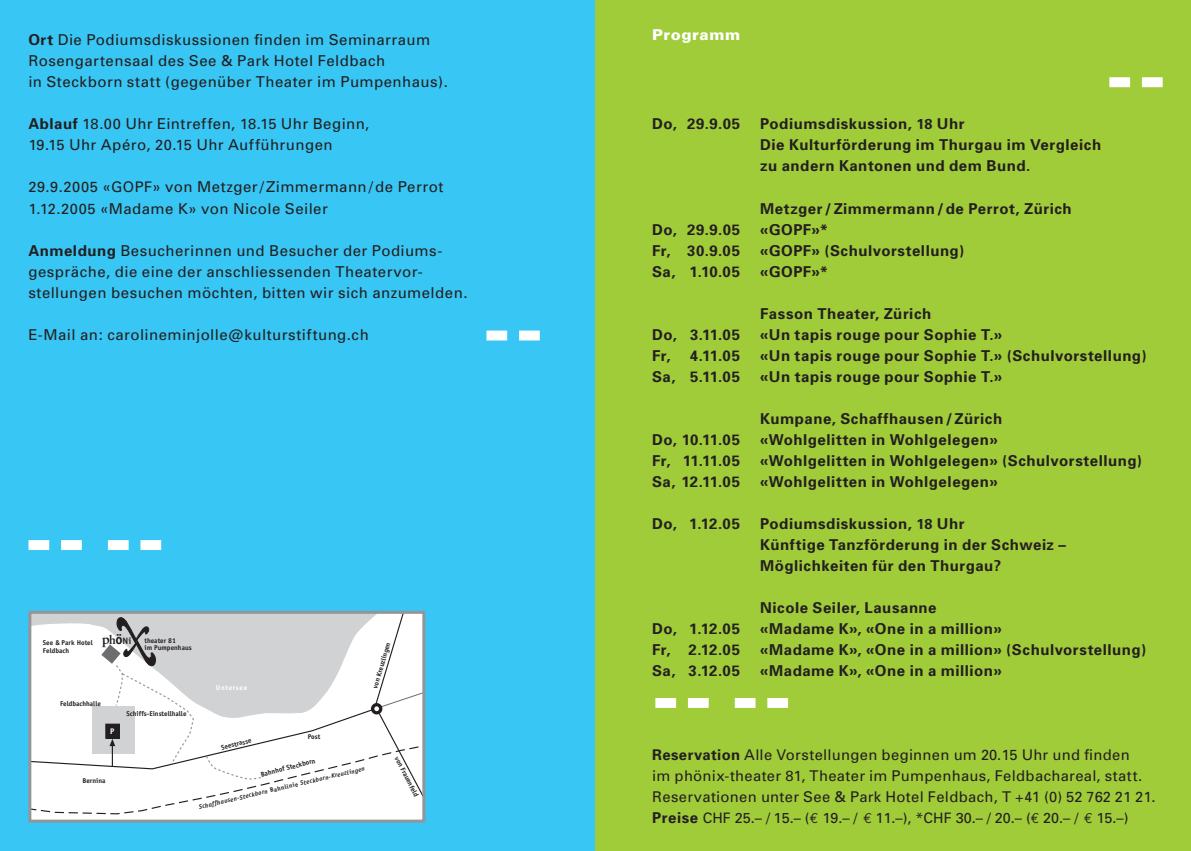
<style>
.page{position:relative;width:1191px;height:851px;background:#fff}
.page>*{position:absolute;margin:0;border:0;box-sizing:border-box;transform-origin:0 0}
.t1{font:72px/79.4px "Eurostile Bold Extended Two";color:#fff}
.t2{font:700 15px/21px "Univers";letter-spacing:.035em;color:#231f20}
.t3{font:15px/21px "Univers";letter-spacing:.03em;color:#231f20}
.t4{font:900 15px "Univers";letter-spacing:.045em;color:#fff}
.t5{font:14.8px/21px "Univers";letter-spacing:.02em;color:#231f20}
.t6{font:14.4px "Univers";color:#231f20}
.t7{font:700 9.2px "Officina Sans";color:#231f20}
.t8{font:700 8.2px "Officina Sans";color:#fff}
.t9{font:700 7px/8.4px "Officina Sans";color:#231f20}
.t10{font:700 7px "Officina Sans";letter-spacing:.1em;color:#fff}
.t11{font:italic 700 6.4px "Officina Sans";color:#231f20}
.s1{font-weight:700}
.s2{font-size:14.6px}
.s3{font-size:14.4px}
.s4{font-family:"Sabon";font-size:14px}
.s5{font-family:"Sabon";font-size:12.2px}
.s6{font-size:14px}
.s7{font-style:normal}
.s8{font-weight:700;font-size:15px}
.s9{font-family:"Euro Mono"}
</style>
<div class="page">
<div style="left:0;top:0;width:595px;height:850px;background:#38c6f4"></div>
<div style="left:595px;top:0;width:596px;height:850px;background:#a1cc3a"></div>
<svg style="left:32px;top:614px;width:389px;height:200px"></svg>
<div style="left:28px;top:610px;width:397px;height:212px;border:3px solid #939598"></div>
<p class="t3" style="left:28px;top:29px;width:403px"><span class="s1">Ort</span> Die Podiumsdiskussionen finden im Seminarraum</p>
<p class="t4" style="left:652px;top:25px;width:89px">Programm</p>
<p class="t3" style="left:28px;top:50px;width:421px">Rosengartensaal des See &amp; Park Hotel Feldbach<br>in Steckborn statt (gegenüber Theater im Pumpenhaus).</p>
<p class="t3" style="left:28px;top:113px;width:342px"><span class="s1">Ablauf</span> <span class="s2">18.00</span> Uhr Eintreffen, <span class="s2">18.15</span> Uhr Beginn,<br><span class="s2">19.15</span> Uhr Apéro, <span class="s2">20.15</span> Uhr Aufführungen</p>
<p class="t3" style="left:28px;top:176px;width:416px"><span class="s2">29.9.2005</span> «<span class="s2">GOPF</span>» von Metzger / Zimmermann / de Perrot<br><span class="s2">1.12.2005</span> «Madame K» von Nicole Seiler</p>
<p class="t3" style="left:28px;top:239px;width:441px"><span class="s1">Anmeldung</span> Besucherinnen und Besucher der Podiums&shy;gespräche, die eine der anschliessenden Theatervor&shy;stellungen besuchen möchten, bitten wir sich anzumelden.</p>
<p class="t3" style="left:28px;top:323px;width:342px">E-Mail an: carolineminjolle<span class="s2">@</span>kulturstiftung.ch</p>
<h1 class="t1" style="left:1095px;top:90px;width:17px;rotate:-90deg">¦</h1>
<p class="t2" style="left:652px;top:113px;width:89px">Do, 29.9.05</p>
<p class="t2" style="left:760px;top:113px;width:342px">Podiumsdiskussion, <span class="s3">18</span> Uhr<br>Die Kulturförderung im Thurgau im Vergleich zu andern Kantonen und dem Bund.</p>
<p class="t2" style="left:760px;top:197px;width:313px">Metzger / Zimmermann / de Perrot, Zürich</p>
<p class="t2" style="left:652px;top:218px;width:89px">Do, 29.9.05</p>
<p class="t2" style="left:760px;top:218px;width:69px">«GOPF»*</p>
<p class="t2" style="left:652px;top:239px;width:89px">Fr, 30.9.05</p>
<p class="t2" style="left:760px;top:239px;width:206px">«GOPF» (Schulvorstellung)</p>
<p class="t2" style="left:652px;top:260px;width:89px">Sa, 1.10.05</p>
<p class="t2" style="left:760px;top:260px;width:69px">«GOPF»*</p>
<p class="t2" style="left:760px;top:302px;width:173px">Fasson Theater, Zürich</p>
<p class="t2" style="left:652px;top:323px;width:89px">Do, 3.11.05</p>
<p class="t2" style="left:760px;top:323px;width:243px">«Un tapis rouge pour Sophie T.»</p>
<p class="t2" style="left:652px;top:344px;width:20px">Fr,</p>
<p class="t2" style="left:690px;top:344px;width:52px">4.11.05</p>
<p class="t2" style="left:760px;top:344px;width:388px">«Un tapis rouge pour Sophie T.» (Schulvorstellung)</p>
<p class="t2" style="left:652px;top:365px;width:89px">Sa, 5.11.05</p>
<p class="t2" style="left:760px;top:365px;width:243px">«Un tapis rouge pour Sophie T.»</p>
<p class="t2" style="left:760px;top:407px;width:243px">Kumpane, Schaffhausen / Zürich</p>
<p class="t2" style="left:652px;top:428px;width:89px">Do, 10.11.05</p>
<p class="t2" style="left:760px;top:428px;width:239px">«Wohlgelitten in Wohlgelegen»</p>
<p class="t2" style="left:652px;top:449px;width:89px">Fr, 11.11.05</p>
<p class="t2" style="left:760px;top:449px;width:383px">«Wohlgelitten in Wohlgelegen» (Schulvorstellung)</p>
<p class="t2" style="left:652px;top:470px;width:89px">Sa, 12.11.05</p>
<p class="t2" style="left:760px;top:470px;width:239px">«Wohlgelitten in Wohlgelegen»</p>
<p class="t2" style="left:652px;top:512px;width:89px">Do, 1.12.05</p>
<p class="t2" style="left:760px;top:512px;width:307px">Podiumsdiskussion, <span class="s3">18</span> Uhr<br>Künftige Tanzförderung in der Schweiz –<br>Möglichkeiten für den Thurgau?</p>
<p class="t2" style="left:760px;top:596px;width:178px">Nicole Seiler, Lausanne</p>
<p class="t2" style="left:652px;top:617px;width:89px">Do, 1.12.05</p>
<p class="t2" style="left:760px;top:617px;width:243px">«Madame K», «One in a million»</p>
<p class="t2" style="left:652px;top:638px;width:89px">Fr, 2.12.05</p>
<p class="t2" style="left:760px;top:638px;width:387px">«Madame K», «One in a million» (Schulvorstellung)</p>
<p class="t2" style="left:652px;top:659px;width:89px">Sa, 3.12.05</p>
<p class="t2" style="left:760px;top:659px;width:243px">«Madame K», «One in a million»</p>
<h1 class="t1" style="left:472px;top:343px;width:17px;rotate:-90deg">¦</h1>
<h1 class="t1" style="left:14px;top:553px;width:17px;rotate:-90deg">¦ ¦</h1>
<p class="t9" style="left:43px;top:638px;width:51px">See &amp; Park Hotel<br>Feldbach</p>
<p class="t7" style="left:102px;top:634px;width:31px"><span class="s4">p</span><span class="s5">h</span><span class="s6">ö</span>Ni</p>
<p class="t9" style="left:144px;top:636px;width:49px;line-height:7px">theater 81<br>im Pumpenhaus</p>
<p class="t9" style="left:371px;top:686px;width:49px;rotate:-74deg">von Kreuzlingen</p>
<p class="t10" style="left:216px;top:683px;width:33px">Untersee</p>
<p class="t9" style="left:60px;top:699px;width:42px">Feldbachhalle</p>
<p class="t8" style="left:110px;top:726px;width:6px">P</p>
<p class="t9" style="left:82px;top:775px;width:24px">Bernina</p>
<p class="t9" style="left:127px;top:709px;width:61px">Schiffs-Einstellhalle</p>
<p class="t9" style="left:220px;top:743px;width:32px;rotate:-13deg">Seestrasse</p>
<p class="t9" style="left:308px;top:732px;width:14px">Post</p>
<p class="t9" style="left:260px;top:769px;width:58px;rotate:-14deg">Bahnhof Steckborn</p>
<p class="t11" style="left:198px;top:802px;width:172px;rotate:-13deg">Schaffhausen-Steckborn <span class="s7">Bahnlinie</span> Steckborn-Kreuzlingen</p>
<p class="t9" style="left:400px;top:754px;width:46px;rotate:63deg">von Frauenfeld</p>
<h1 class="t1" style="left:641px;top:710px;width:17px;rotate:-90deg">¦ ¦</h1>
<p class="t5" style="left:652px;top:743px;width:505px"><span class="s1">Reservation</span> Alle Vorstellungen beginnen um <span class="s2">20.15</span> Uhr und finden<br>im phönix-theater <span class="s2">81</span>, Theater im Pumpenhaus, Feldbachareal, statt.<br>Reservationen unter See &amp; Park Hotel Feldbach, T +41 (<span class="s2">0) 52 762 21 21</span>.</p>
<p class="t6" style="left:652px;top:808px;width:478px"><span class="s8">Preise</span> CHF 25.– / 15.– (<span class="s9">€</span> 19.– / <span class="s9">€</span> 11.–), *CHF 30.– / 20.– (<span class="s9">€</span> 20.– / <span class="s9">€</span> 15.–)</p>
</div>
